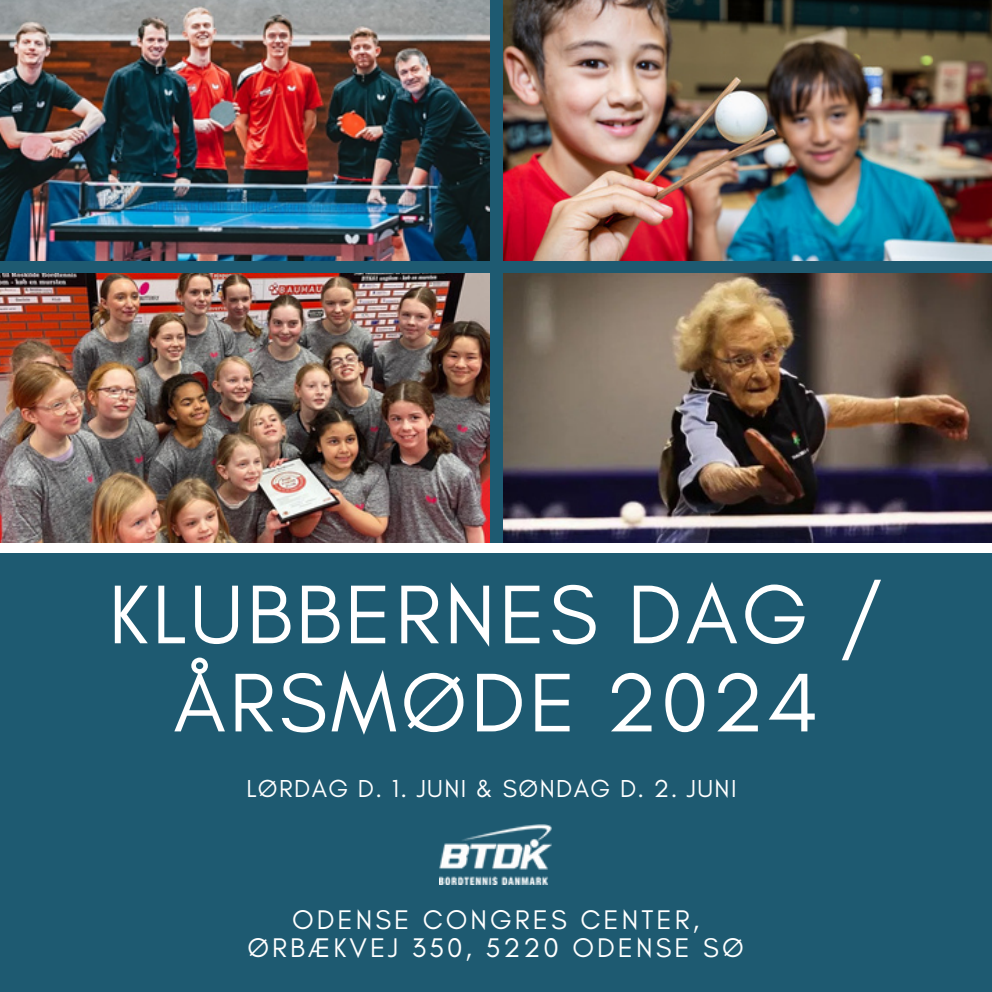
<style>
.page{position:relative;width:992px;height:992px;background:#1e5a71}
.page>*{position:absolute;margin:0;border:0;box-sizing:border-box;transform-origin:0 0}
.t1{font:84.75px/88px "Glacial Indifference";letter-spacing:.04em;color:#fff;text-align:center}
.t2{font:27.5px "Glacial Indifference";letter-spacing:.11em;color:#fff}
.t3{font:25px "Glacial Indifference";letter-spacing:.055em;color:#fff}
</style>
<div class="page">
<img style="left:439px;top:825px;width:113px;height:60px">
<img style="left:0;top:273px;width:489px;height:270px">
<img style="left:504px;top:273px;width:488px;height:270px">
<img style="left:0;top:0;width:489px;height:260px">
<img style="left:504px;top:0;width:488px;height:260px">
<div style="left:0;top:543px;width:992px;height:9px;background:#fff"></div>
<h1 class="t1" style="left:108px;top:570px;width:777px">KLUBBERNES DAG /<br>ÅRSMØDE 2024</h1>
<p class="t3" style="left:246px;top:773px;width:492px">LØRDAG D. 1. JUNI &amp; SØNDAG D. 2. JUNI</p>
<p class="t2" style="left:292px;top:903px;width:409px">ODENSE CONGRES CENTER,</p>
<p class="t2" style="left:247px;top:931px;width:498px">ØRBÆKVEJ 350, 5220 ODENSE SØ</p>
</div>
